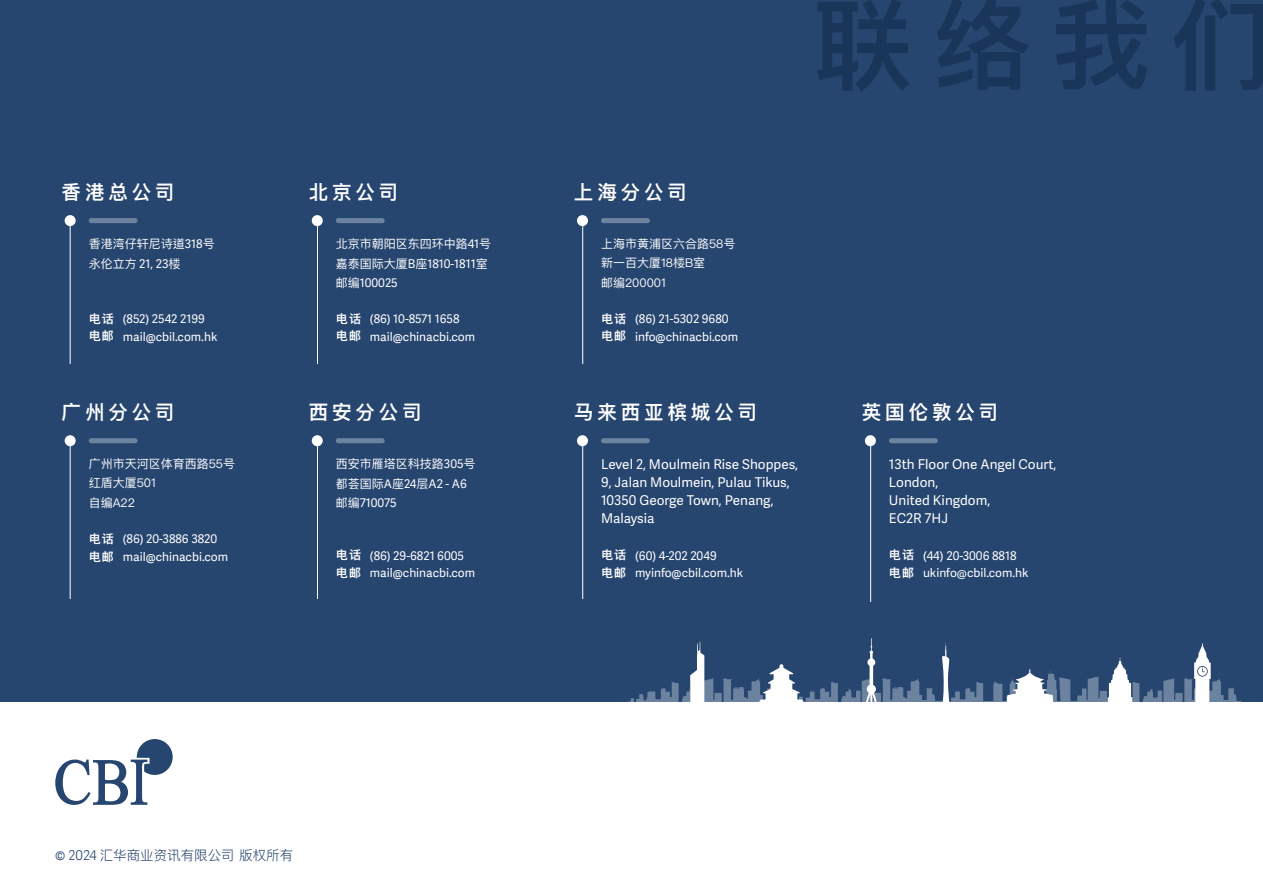
<style>
.page{position:relative;width:1263px;height:893px;background:#26456f}
.page>*{position:absolute;margin:0;border:0;box-sizing:border-box;transform-origin:0 0}
.t1{font:600 99.3px "Ping Fang SC";color:#1a355a}
.t2{font:600 19.5px "Ping Fang SC";letter-spacing:.2em;color:#fff}
.t3{font:13.5px/18px "Adelle Sans";color:#fff}
.t4{font:300 13.5px "Ping Fang HK";color:#26456f}
.t5{font:12px/17.5px "Adelle Sans";color:#fff}
.t6{font:12px/19.5px "Ping Fang HK";color:#fff}
.t7{font:12px/17.5px "Adelle Sans";color:#fff}
.s1{font-family:"Adelle Sans"}
.s2{font-family:"Ping Fang HK";font-weight:600}
.s3{font-family:"Ping Fang HK"}
</style>
<div class="page">
<hr style="left:870px;top:441px;width:1px;height:161px;background:#fff">
<div style="left:89px;top:218px;width:49px;height:5px;background:#6c83a0;border-radius:3px"></div>
<div style="left:336px;top:218px;width:49px;height:5px;background:#6c83a0;border-radius:3px"></div>
<div style="left:601px;top:218px;width:49px;height:5px;background:#6c83a0;border-radius:3px"></div>
<div style="left:65px;top:215px;width:11px;height:11px;background:#fff;border-radius:50%"></div>
<div style="left:312px;top:215px;width:11px;height:11px;background:#fff;border-radius:50%"></div>
<div style="left:577px;top:215px;width:11px;height:11px;background:#fff;border-radius:50%"></div>
<hr style="left:70px;top:221px;width:1px;height:378px;background:#fff">
<hr style="left:317px;top:221px;width:1px;height:378px;background:#fff">
<hr style="left:582px;top:221px;width:1px;height:378px;background:#fff">
<div style="left:40px;top:364px;width:1117px;height:77px;background:#26456f"></div>
<div style="left:336px;top:438px;width:49px;height:5px;background:#6c83a0;border-radius:3px"></div>
<div style="left:601px;top:438px;width:49px;height:5px;background:#6c83a0;border-radius:3px"></div>
<div style="left:312px;top:435px;width:11px;height:11px;background:#fff;border-radius:50%"></div>
<div style="left:577px;top:435px;width:11px;height:11px;background:#fff;border-radius:50%"></div>
<div style="left:889px;top:438px;width:49px;height:5px;background:#6c83a0;border-radius:3px"></div>
<div style="left:865px;top:435px;width:11px;height:11px;background:#fff;border-radius:50%"></div>
<svg style="left:628px;top:638px;width:613px;height:65px"></svg>
<div style="left:0;top:703px;width:1263px;height:190px;background:#fff"></div>
<svg style="left:55px;top:739px;width:118px;height:66px"></svg>
<div style="left:89px;top:438px;width:49px;height:5px;background:#6c83a0;border-radius:3px"></div>
<div style="left:65px;top:435px;width:11px;height:11px;background:#fff;border-radius:50%"></div>
<h1 class="t1" style="left:813px;top:-16px;width:458px">联络我们</h1>
<h2 class="t2" style="left:62px;top:180px;width:115px">香港总公司</h2>
<h2 class="t2" style="left:309px;top:180px;width:91px">北京公司</h2>
<h2 class="t2" style="left:574px;top:180px;width:115px">上海分公司</h2>
<p class="t6" style="left:89px;top:234px;width:127px">香港湾仔轩尼诗道<span class="s1">318</span>号永伦立方 <span class="s1">21, 23</span>楼</p>
<p class="t5" style="left:89px;top:310px;width:130px"><span class="s2">电话</span> (852) 2542 2199<span class="s2">电邮</span> mail@cbil.com.hk</p>
<h2 class="t2" style="left:62px;top:400px;width:115px">广州分公司</h2>
<p class="t6" style="left:89px;top:454px;width:148px">广州市天河区体育西路55号红盾大厦501<br>自编A22</p>
<p class="t5" style="left:89px;top:530px;width:141px"><span class="s2">电话</span> (86) 20-3886 3820<span class="s2">电邮</span> mail@chinacbi.com</p>
<p class="t6" style="left:336px;top:234px;width:157px">北京市朝阳区东四环中路<span class="s1">41</span>号</p>
<p class="t5" style="left:336px;top:254px;width:153px;line-height:19.5px"><span class="s3">嘉泰国际大厦</span>B<span class="s3">座</span>1810-1811<span class="s3">室邮编</span>100025</p>
<p class="t5" style="left:336px;top:310px;width:141px"><span class="s2">电话</span> (86) 10-8571 1658<br><span class="s2">电邮</span> mail@chinacbi.com</p>
<p class="t6" style="left:601px;top:234px;width:136px">上海市黄浦区六合路58号新一百大厦18楼B室<br>邮编200001</p>
<p class="t5" style="left:601px;top:310px;width:139px"><span class="s2">电话</span> (86) 21-5302 9680<span class="s2">电邮</span> info@chinacbi.com</p>
<h2 class="t2" style="left:309px;top:400px;width:115px">西安分公司</h2>
<h2 class="t2" style="left:574px;top:400px;width:185px">马来西亚槟城公司</h2>
<p class="t3" style="left:601px;top:456px;width:199px">Level 2, Moulmein Rise Shoppes,<br>9, Jalan Moulmein, Pulau Tikus,<br>10350 George Town, Penang,<br>Malaysia</p>
<p class="t6" style="left:336px;top:454px;width:141px">西安市雁塔区科技路<span class="s1">305</span>号</p>
<p class="t5" style="left:336px;top:474px;width:133px;line-height:19.5px"><span class="s3">都荟国际</span>A<span class="s3">座</span>24<span class="s3">层</span>A2 - A6<span class="s3">邮编</span>710075</p>
<p class="t5" style="left:336px;top:547px;width:141px"><span class="s2">电话</span> (86) 29-6821 6005<span class="s2">电邮</span> mail@chinacbi.com</p>
<p class="t5" style="left:601px;top:547px;width:144px"><span class="s2">电话</span> (60) 4-202 2049<br><span class="s2">电邮</span> myinfo@cbil.com.hk</p>
<h2 class="t2" style="left:862px;top:400px;width:138px">英国伦敦公司</h2>
<p class="t3" style="left:889px;top:456px;width:169px">13th Floor One Angel Court,<br>London,<br>United Kingdom,<br>EC2R 7HJ</p>
<p class="t7" style="left:889px;top:547px;width:141px"><span class="s2">电话</span> (44) 20-3006 8818<span class="s2">电邮</span> ukinfo@cbil.com.hk</p>
<p class="t4" style="left:55px;top:847px;width:240px"><span class="s1">© 2024</span> 汇华商业资讯有限公司 版权所有</p>
</div>
